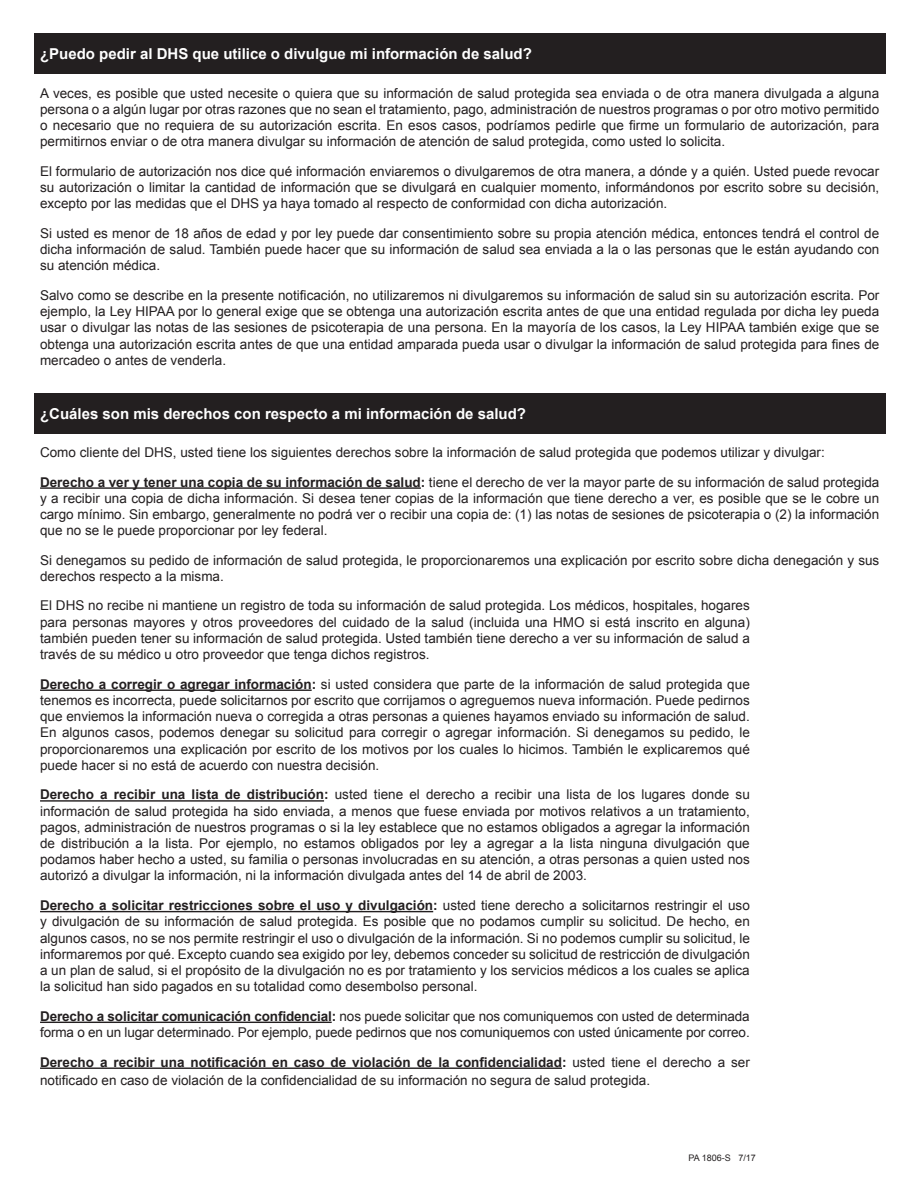
<style>
.page{position:relative;width:918px;height:1188px;background:#fff}
.page>*{position:absolute;margin:0;border:0;box-sizing:border-box;transform-origin:0 0}
.t1{font:700 15px "Arial";color:#fff}
.t2{font:13.5px/16.2px "Arial";color:#231f20;text-align:justify}
.t3{font:700 13.5px "Arial";color:#231f20}
.t4{font:9px "Arial";color:#231f20}
.s1{font-weight:700}
.s2{font-weight:400}
</style>
<div class="page">
<hr style="left:40px;top:487px;width:381px;height:2px;background:#231f20">
<hr style="left:40px;top:690px;width:272px;height:1px;background:#231f20">
<hr style="left:40px;top:800px;width:284px;height:2px;background:#231f20">
<hr style="left:40px;top:911px;width:393px;height:1px;background:#231f20">
<hr style="left:40px;top:1022px;width:292px;height:1px;background:#231f20">
<hr style="left:40px;top:1068px;width:522px;height:1px;background:#231f20">
<div style="left:34px;top:34px;width:851px;height:40px;background:#231f20"></div>
<div style="left:34px;top:393px;width:851px;height:41px;background:#231f20"></div>
<p class="t1" style="left:40px;top:44px;width:493px">¿Puedo pedir al DHS que utilice o divulgue mi información de salud?</p>
<p class="t2" style="left:40px;top:85px;width:841px">A veces, es posible que usted necesite o quiera que su información de salud protegida sea enviada o de otra manera divulgada a alguna persona o a algún lugar por otras razones que no sean el tratamiento, pago, administración de nuestros programas o por otro motivo permitido</p>
<p class="t2" style="left:40px;top:117px;width:841px">o necesario que no requiera de su autorización escrita. En esos casos, podríamos pedirle que firme un formulario de autorización, para</p>
<p class="t2" style="left:40px;top:133px;width:687px">permitirnos enviar o de otra manera divulgar su información de atención de salud protegida, como usted lo solicita.</p>
<p class="t2" style="left:40px;top:163px;width:841px">El formulario de autorización nos dice qué información enviaremos o divulgaremos de otra manera, a dónde y a quién. Usted puede revocar su autorización o limitar la cantidad de información que se divulgará en cualquier momento, informándonos por escrito sobre su decisión, excepto por las medidas que el DHS ya haya tomado al respecto de conformidad con dicha autorización.</p>
<p class="t2" style="left:40px;top:225px;width:841px">Si usted es menor de 18 años de edad y por ley puede dar consentimiento sobre su propia atención médica, entonces tendrá el control de dicha información de salud. También puede hacer que su información de salud sea enviada a la o las personas que le están ayudando con su atención médica.</p>
<p class="t2" style="left:40px;top:287px;width:841px">Salvo como se describe en la presente notificación, no utilizaremos ni divulgaremos su información de salud sin su autorización escrita. Por</p>
<p class="t2" style="left:40px;top:304px;width:841px">ejemplo, la Ley HIPAA por lo general exige que se obtenga una autorización escrita antes de que una entidad regulada por dicha ley pueda usar o divulgar las notas de las sesiones de psicoterapia de una persona. En la mayoría de los casos, la Ley HIPAA también exige que se</p>
<p class="t2" style="left:40px;top:336px;width:841px">obtenga una autorización escrita antes de que una entidad amparada pueda usar o divulgar la información de salud protegida para fines de</p>
<p class="t2" style="left:40px;top:352px;width:188px">mercadeo o antes de venderla.</p>
<p class="t1" style="left:40px;top:404px;width:487px">¿Cuáles son mis derechos con respecto a mi información de salud?</p>
<p class="t2" style="left:40px;top:444px;width:786px">Como cliente del DHS, usted tiene los siguientes derechos sobre la información de salud protegida que podemos utilizar y divulgar:</p>
<p class="t2" style="left:40px;top:474px;width:841px"><span class="s1">Derecho a ver y tener una copia de su información de salud:</span> tiene el derecho de ver la mayor parte de su información de salud protegida y a recibir una copia de dicha información. Si desea tener copias de la información que tiene derecho a ver, es posible que se le cobre un cargo mínimo. Sin embargo, generalmente no podrá ver o recibir una copia de: (1) las notas de sesiones de psicoterapia o (2) la información que no se le puede proporcionar por ley federal.</p>
<p class="t2" style="left:40px;top:552px;width:841px">Si denegamos su pedido de información de salud protegida, le proporcionaremos una explicación por escrito sobre dicha denegación y sus derechos respecto a la misma.</p>
<p class="t2" style="left:40px;top:598px;width:711px">El DHS no recibe ni mantiene un registro de toda su información de salud protegida. Los médicos, hospitales, hogares para personas mayores y otros proveedores del cuidado de la salud (incluida una HMO si está inscrito en alguna) también pueden tener su información de salud protegida. Usted también tiene derecho a ver su información de salud a través de su médico u otro proveedor que tenga dichos registros.</p>
<p class="t2" style="left:40px;top:676px;width:711px"><span class="s1">Derecho a corregir o agregar información:</span> si usted considera que parte de la información de salud protegida que tenemos es incorrecta, puede solicitarnos por escrito que corrijamos o agreguemos nueva información. Puede pedirnos que enviemos la información nueva o corregida a otras personas a quienes hayamos enviado su información de salud.<br>En algunos casos, podemos denegar su solicitud para corregir o agregar información. Si denegamos su pedido, le proporcionaremos una explicación por escrito de los motivos por los cuales lo hicimos. También le explicaremos qué puede hacer si no está de acuerdo con nuestra decisión.</p>
<p class="t2" style="left:40px;top:787px;width:711px"><span class="s1">Derecho a recibir una lista de distribución:</span> usted tiene el derecho a recibir una lista de los lugares donde su información de salud protegida ha sido enviada, a menos que fuese enviada por motivos relativos a un tratamiento, pagos, administración de nuestros programas o si la ley establece que no estamos obligados a agregar la información de distribución a la lista. Por ejemplo, no estamos obligados por ley a agregar a la lista ninguna divulgación que podamos haber hecho a usted, su familia o personas involucradas en su atención, a otras personas a quien usted nos autorizó a divulgar la información, ni la información divulgada antes del 14 de abril de 2003.</p>
<p class="t2" style="left:40px;top:897px;width:711px"><span class="s1">Derecho a solicitar restricciones sobre el uso y divulgación:</span> usted tiene derecho a solicitarnos restringir el uso y divulgación de su información de salud protegida. Es posible que no podamos cumplir su solicitud. De hecho, en algunos casos, no se nos permite restringir el uso o divulgación de la información. Si no podemos cumplir su solicitud, le informaremos por qué. Excepto cuando sea exigido por ley, debemos conceder su solicitud de restricción de divulgación a un plan de salud, si el propósito de la divulgación no es por tratamiento y los servicios médicos a los cuales se aplica la solicitud han sido pagados en su totalidad como desembolso personal.</p>
<p class="t2" style="left:40px;top:1008px;width:711px"><span class="s1">Derecho a solicitar comunicación confidencial:</span> nos puede solicitar que nos comuniquemos con usted de determinada forma o en un lugar determinado. Por ejemplo, puede pedirnos que nos comuniquemos con usted únicamente por correo.</p>
<p class="t3" style="left:40px;top:1053px;width:711px">Derecho a recibir una notificación en caso de violación de la confidencialidad: <span class="s2">usted tiene el derecho a ser</span></p>
<p class="t2" style="left:40px;top:1072px;width:612px">notificado en caso de violación de la confidencialidad de su información no segura de salud protegida.</p>
<p class="t4" style="left:689px;top:1152px;width:69px">PA 1806-S 7/17</p>
</div>
